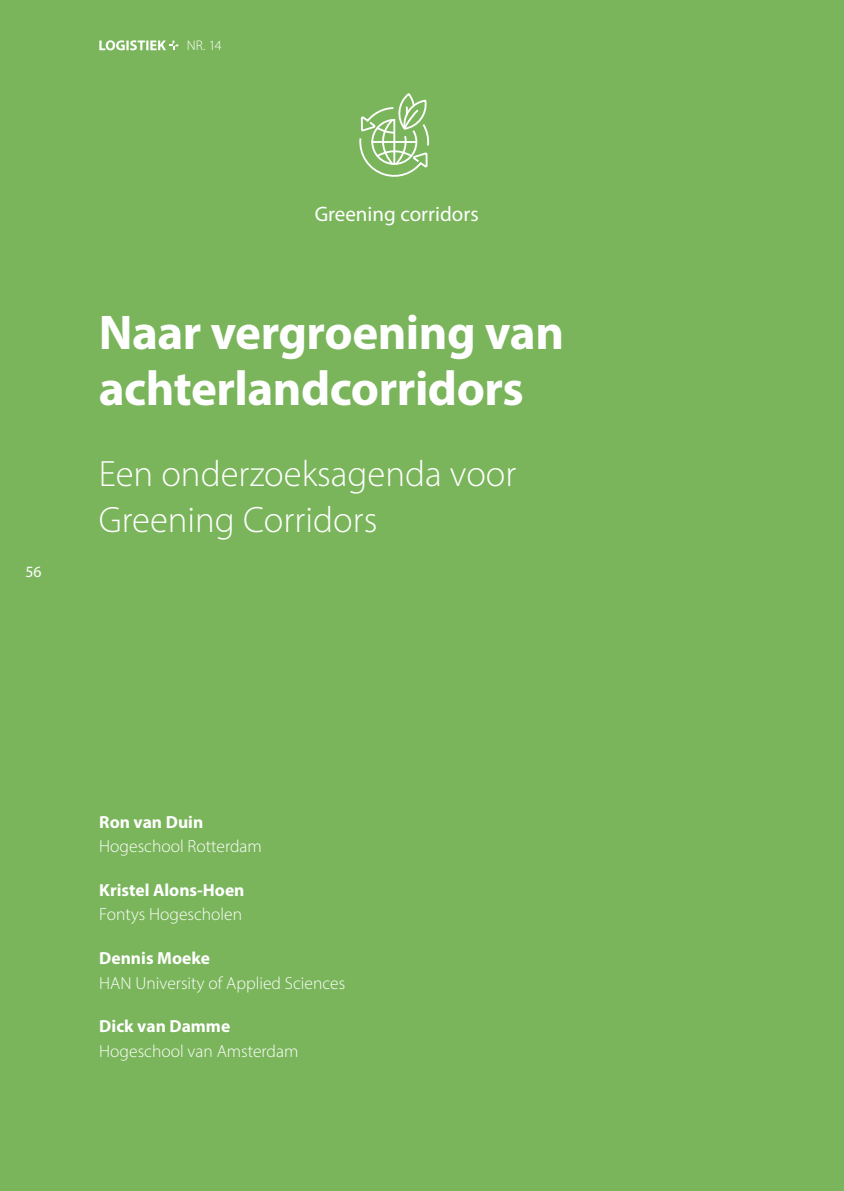
<style>
.page{position:relative;width:844px;height:1191px;background:#fff}
.page>*{position:absolute;margin:0;border:0;box-sizing:border-box;transform-origin:0 0}
.t1{font:700 49px/56px "Myriad Pro";letter-spacing:-.01em;color:#fff}
.t2{font:300 36.75px/45.5px "Myriad Pro";color:#fff}
.t3{font:21px "Myriad Pro";color:#fff}
.t4{font:300 17.5px "Myriad Pro";color:#fff}
.t5{font:700 17.5px "Myriad Pro";color:#fff}
.t6{font:15.75px "Myriad Pro";color:#fff}
.t7{font:300 14px "Myriad Pro";color:#fff}
</style>
<div class="page">
<div style="left:0;top:0;width:843px;height:1191px;background:#7ab55b"></div>
<svg style="left:99px;top:40px;width:79px;height:10px"></svg>
<svg style="left:359px;top:93px;width:70px;height:84px"></svg>
<p class="t7" style="left:187px;top:37px;width:37px">NR. 14</p>
<p class="t6" style="left:25px;top:562px;width:18px">56</p>
<p class="t3" style="left:314px;top:201px;width:165px">Greening corridors</p>
<h1 class="t1" style="left:99px;top:303px;width:466px">Naar vergroening van achterlandcorridors</h1>
<h2 class="t2" style="left:99px;top:451px;width:419px">Een onderzoeksagenda voor<br>Greening Corridors</h2>
<p class="t5" style="left:99px;top:810px;width:105px">Ron van Duin</p>
<p class="t4" style="left:99px;top:835px;width:164px">Hogeschool Rotterdam</p>
<p class="t5" style="left:99px;top:878px;width:147px">Kristel Alons-Hoen</p>
<p class="t4" style="left:99px;top:904px;width:144px">Fontys Hogescholen</p>
<p class="t5" style="left:99px;top:946px;width:112px">Dennis Moeke</p>
<p class="t4" style="left:99px;top:972px;width:247px">HAN University of Applied Sciences</p>
<p class="t5" style="left:99px;top:1015px;width:132px">Dick van Damme</p>
<p class="t4" style="left:99px;top:1040px;width:200px">Hogeschool van Amsterdam</p>
</div>
